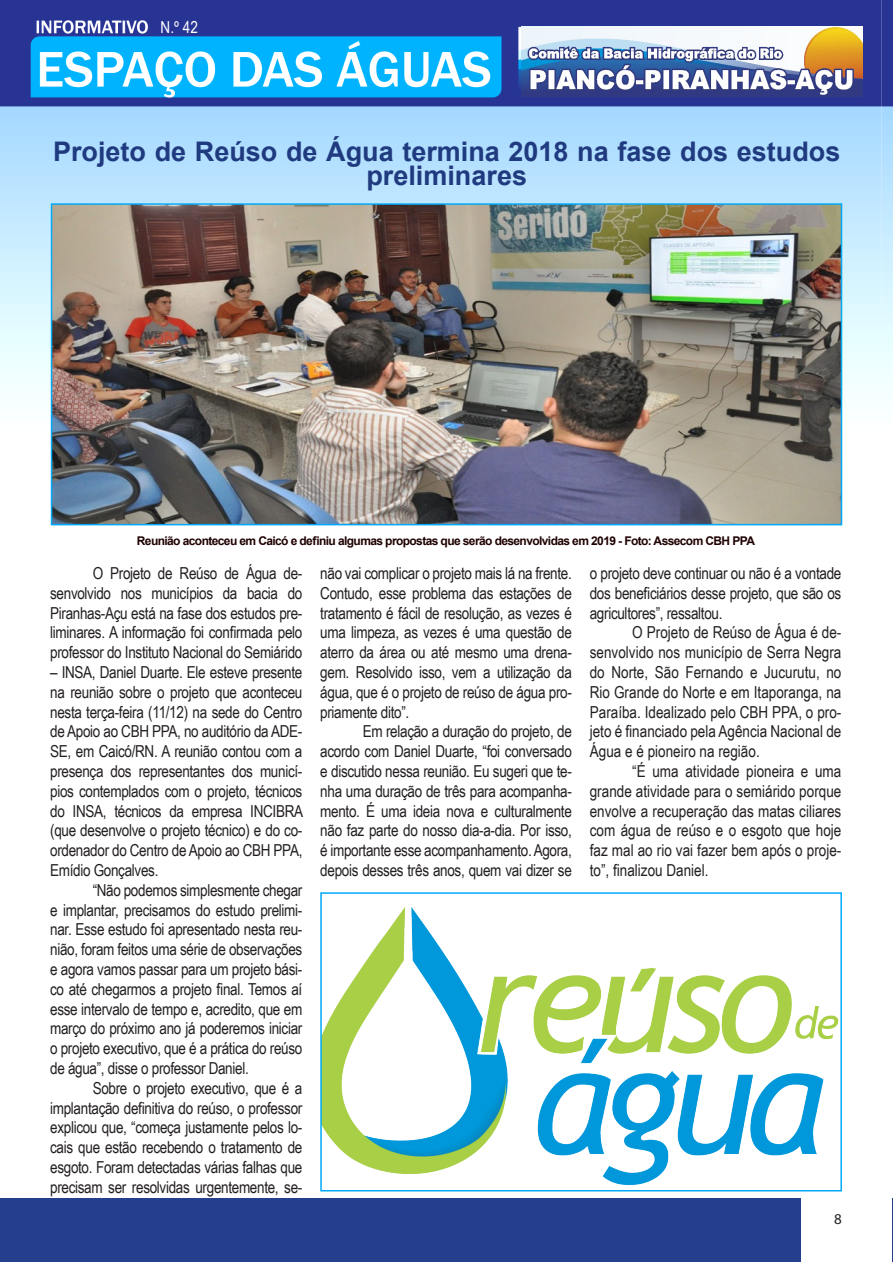
<style>
.page{position:relative;width:893px;height:1263px;background:#fff}
.page>*{position:absolute;margin:0;border:0;box-sizing:border-box;transform-origin:0 0}
.Corpo_do_Texto{font:700 27px/24px "Arial";color:#203a7f;text-align:center}
.Corpo_do_Texto-2{font:16.5px/19.8px "Arial Narrow";letter-spacing:-.02em;color:#231f20;text-align:justify}
.t1{font:16.5px "Arial Narrow";color:#fff}
.t2{font:15px "Myriad Pro";color:#231f20}
.t3{font:700 12px "Arial";letter-spacing:-.05em;color:#1f0000}
</style>
<div class="page">
<img style="left:0;top:0;width:880px;height:526px">
<img style="left:521px;top:26px;width:342px;height:71px">
<div style="left:0;top:1198px;width:801px;height:64px;background:#253f8e"></div>
<img style="left:54px;top:206px;width:785px;height:316px">
<div style="left:51px;top:203px;width:791px;height:322px;border:2px solid #00a9f9"></div>
<img style="left:880px;top:0;width:13px;height:392px">
<hr style="left:892px;top:1198px;width:1px;height:64px;background:#253f8e">
<img style="left:323px;top:907px;width:516px;height:279px">
<div style="left:320px;top:892px;width:522px;height:299px;border:2px solid #00a9f9"></div>
<p class="t1" style="left:161px;top:15px;width:39px">N.º 42</p>
<p class="Corpo_do_Texto" style="left:53px;top:140px;width:789px">Projeto de Reúso de Água termina 2018 na fase dos estudos preliminares</p>
<p class="t3" style="left:137px;top:533px;width:620px">Reunião aconteceu em Caicó e definiu algumas propostas que serão desenvolvidas em 2019 - Foto: Assecom CBH PPA</p>
<p class="Corpo_do_Texto-2" style="left:50px;top:563px;width:254px;text-indent:43px">O Projeto de Reúso de Água de&shy;senvolvido nos municípios da bacia do Piranhas-Açu está na fase dos estudos pre&shy;liminares. A informação foi confirmada pelo professor do Instituto Nacional do Semiárido</p>
<p class="Corpo_do_Texto-2" style="left:50px;top:662px;width:254px">– INSA, Daniel Duarte. Ele esteve presente na reunião sobre o projeto que aconteceu nesta terça-feira (11/12) na sede do Centro de Apoio ao CBH PPA, no auditório da ADE-SE, em Caicó/RN. A reunião contou com a presença dos representantes dos municí&shy;pios contemplados com o projeto, técnicos do INSA, técnicos da empresa INCIBRA (que desenvolve o projeto técnico) e do co&shy;ordenador do Centro de Apoio ao CBH PPA, Emídio Gonçalves.</p>
<p class="Corpo_do_Texto-2" style="left:50px;top:879px;width:254px;text-indent:43px">“Não podemos simplesmente chegar e implantar, precisamos do estudo prelimi&shy;nar. Esse estudo foi apresentado nesta reu&shy;nião, foram feitos uma série de observações e agora vamos passar para um projeto bási&shy;co até chegarmos a projeto final. Temos aí esse intervalo de tempo e, acredito, que em março do próximo ano já poderemos iniciar o projeto executivo, que é a prática do reúso de água”, disse o professor Daniel.</p>
<p class="Corpo_do_Texto-2" style="left:50px;top:1077px;width:254px;text-indent:43px">Sobre o projeto executivo, que é a implantação definitiva do reúso, o professor explicou que, “começa justamente pelos lo&shy;cais que estão recebendo o tratamento de esgoto. Foram detectadas várias falhas que precisam ser resolvidas urgentemente, se-</p>
<p class="Corpo_do_Texto-2" style="left:320px;top:563px;width:253px">não vai complicar o projeto mais lá na frente.<br>Contudo, esse problema das estações de tratamento é fácil de resolução, as vezes é uma limpeza, as vezes é uma questão de aterro da área ou até mesmo uma drena&shy;gem. Resolvido isso, vem a utilização da água, que é o projeto de reúso de água pro&shy;priamente dito”.</p>
<p class="Corpo_do_Texto-2" style="left:320px;top:721px;width:253px;text-indent:43px">Em relação a duração do projeto, de acordo com Daniel Duarte, “foi conversado e discutido nessa reunião. Eu sugeri que te&shy;nha uma duração de três para acompanha&shy;mento. É uma ideia nova e culturalmente não faz parte do nosso dia-a-dia. Por isso, é importante esse acompanhamento. Agora, depois desses três anos, quem vai dizer se</p>
<p class="Corpo_do_Texto-2" style="left:590px;top:563px;width:253px">o projeto deve continuar ou não é a vontade dos beneficiários desse projeto, que são os agricultores”, ressaltou.</p>
<p class="Corpo_do_Texto-2" style="left:590px;top:622px;width:253px;text-indent:43px">O Projeto de Reúso de Água é de&shy;senvolvido nos município de Serra Negra do Norte, São Fernando e Jucurutu, no Rio Grande do Norte e em Itaporanga, na Paraíba. Idealizado pelo CBH PPA, o pro&shy;jeto é financiado pela Agência Nacional de Água e é pioneiro na região.</p>
<p class="Corpo_do_Texto-2" style="left:590px;top:761px;width:253px;text-indent:43px">“É uma atividade pioneira e uma grande atividade para o semiárido porque envolve a recuperação das matas ciliares com água de reúso e o esgoto que hoje faz mal ao rio vai fazer bem após o proje&shy;to”, finalizou Daniel.</p>
<p class="t2" style="left:834px;top:1209px;width:9px">8</p>
</div>
